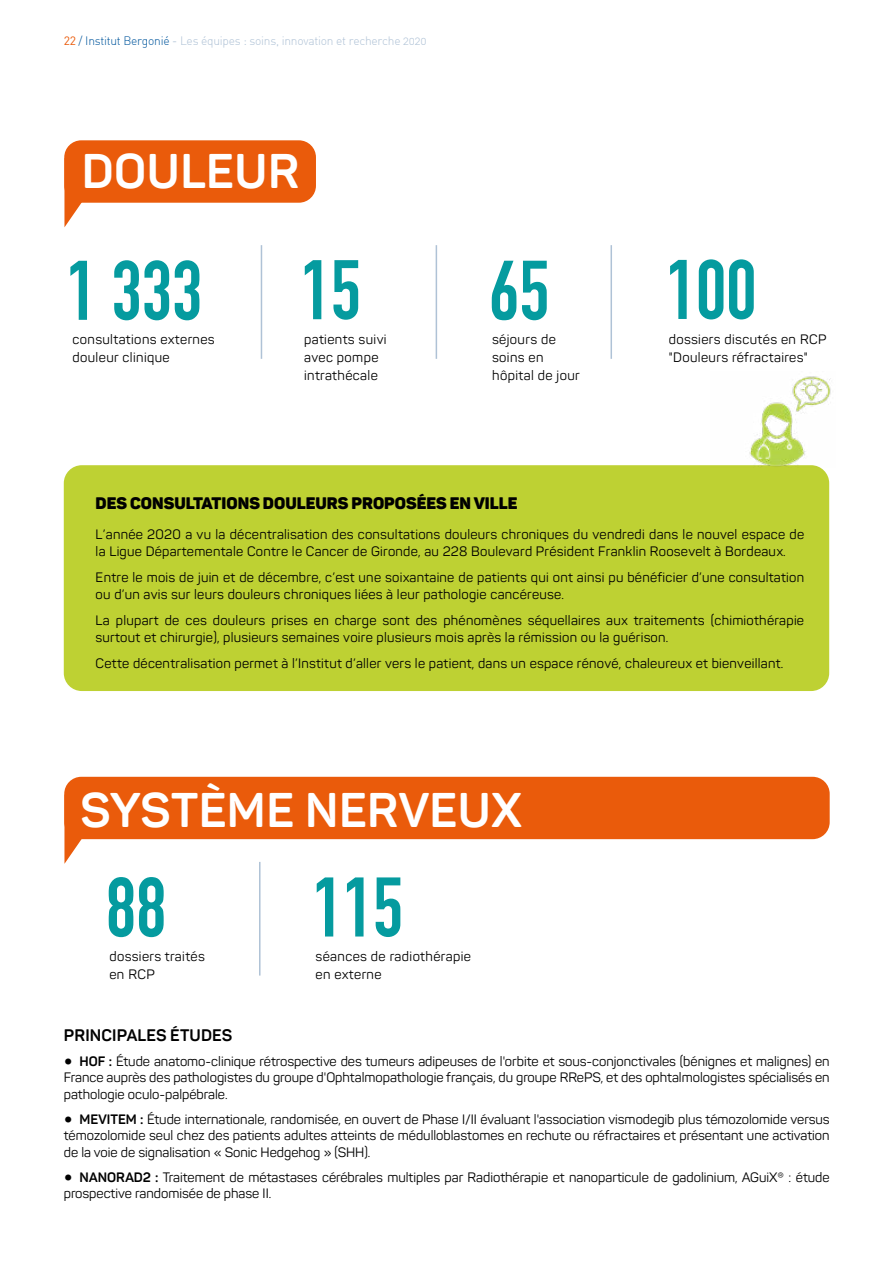
<style>
.page{position:relative;width:893px;height:1263px;background:#fff}
.page>*{position:absolute;margin:0;border:0;box-sizing:border-box;transform-origin:0 0}
.t1{font:82.95px "DIN Engschrift";color:#059b9f}
.t2{font:700 48px "Panton";letter-spacing:.01em;color:#fff}
.t3{font:16.5px "Panton Black Caps";color:#000}
.t4{font:700 16.5px "Panton";letter-spacing:.01em;color:#000}
.t5{font:13.5px/18px "Panton";letter-spacing:.02em;color:#000}
.t6{font:13.5px/16.5px "Panton";color:#000}
.t7{font:12px "DIN Light Alternate";letter-spacing:-.02em;color:#afc2d6}
.s1{font-family:"DIN Pro";color:#ea5b0b}
.s2{color:#00569d}
.s3{font-family:"Base Nine"}
.s4{font-weight:700}
</style>
<div class="page">
<div style="left:64px;top:465px;width:765px;height:226px;background:#bed133;border-radius:18px"></div>
<img style="left:710px;top:376px;width:121px;height:91px">
<hr style="left:261px;top:245px;width:1px;height:114px;background:#afc2d6">
<hr style="left:436px;top:245px;width:1px;height:114px;background:#afc2d6">
<hr style="left:259px;top:862px;width:2px;height:113px;background:#afc2d6">
<hr style="left:610px;top:245px;width:2px;height:114px;background:#afc2d6">
<div style="left:64px;top:140px;width:252px;height:63px;background:#ea5b0b;border-radius:17px"></div>
<svg style="left:64px;top:158px;width:32px;height:69px"></svg>
<div style="left:64px;top:777px;width:766px;height:62px;background:#ea5b0b;border-radius:17px"></div>
<svg style="left:64px;top:794px;width:32px;height:70px"></svg>
<p class="t7" style="left:64px;top:33px;width:364px"><span class="s1">22</span> <span class="s2">/ Institut Bergonié</span> - Les équipes : soins, innovation et recherche 2020</p>
<h2 class="t2" style="left:82px;top:141px;width:219px">DOULEUR</h2>
<h1 class="t1" style="left:66px;top:242px;width:138px">1 333</h1>
<p class="t5" style="left:73px;top:330px;width:144px">consultations externes douleur clinique</p>
<h1 class="t1" style="left:300px;top:241px;width:62px">15</h1>
<p class="t5" style="left:304px;top:330px;width:84px">patients suivi avec pompe intrathécale</p>
<h1 class="t1" style="left:489px;top:242px;width:62px">65</h1>
<p class="t5" style="left:492px;top:330px;width:89px">séjours de soins en hôpital de jour</p>
<h1 class="t1" style="left:666px;top:241px;width:92px">100</h1>
<p class="t5" style="left:669px;top:330px;width:159px">dossiers discutés en RCP "Douleurs réfractaires"</p>
<p class="t3" style="left:96px;top:492px;width:423px">DES CONSULTATIONS DOULEURS PROPOSéES EN VILLE</p>
<p class="t5" style="left:96px;top:525px;width:710px;line-height:17.2px">L’année 2020 a vu la décentralisation des consultations douleurs chroniques du vendredi dans le nouvel espace de la Ligue Départementale Contre le Cancer de Gironde, au 228 Boulevard Président Franklin Roosevelt à Bordeaux.</p>
<p class="t5" style="left:96px;top:568px;width:710px;line-height:17.2px">Entre le mois de juin et de décembre, c’est une soixantaine de patients qui ont ainsi pu bénéficier d’une consultation ou d’un avis sur leurs douleurs chroniques liées à leur pathologie cancéreuse.</p>
<p class="t5" style="left:96px;top:611px;width:710px;line-height:17.2px">La plupart de ces douleurs prises en charge sont des phénomènes séquellaires aux traitements (chimiothérapie surtout et chirurgie), plusieurs semaines voire plusieurs mois après la rémission ou la guérison.</p>
<p class="t5" style="left:96px;top:654px;width:689px">Cette décentralisation permet à l’Institut d’aller vers le patient, dans un espace rénové, chaleureux et bienveillant.</p>
<h2 class="t2" style="left:80px;top:780px;width:443px">SYSTÈME NERVEUX</h2>
<h1 class="t1" style="left:106px;top:859px;width:62px">88</h1>
<p class="t5" style="left:109px;top:947px;width:97px">dossiers traités en RCP</p>
<h1 class="t1" style="left:312px;top:859px;width:92px">115</h1>
<p class="t5" style="left:316px;top:947px;width:157px">séances de radiothérapie en externe</p>
<p class="t4" style="left:64px;top:1025px;width:170px">PRINCIPALES ÉTUDES</p>
<p class="t5" style="left:64px;top:1053px;width:767px;line-height:16.5px;text-align:justify"><span class="s3">•</span> <span class="s4">HOF :</span> Étude anatomo-clinique rétrospective des tumeurs adipeuses de l'orbite et sous-conjonctivales (bénignes et malignes) en France auprès des pathologistes du groupe d'Ophtalmopathologie français, du groupe RRePS, et des ophtalmologistes spécialisés en pathologie oculo-palpébrale.</p>
<p class="t5" style="left:64px;top:1111px;width:767px;line-height:16.5px;text-align:justify"><span class="s3">•</span> <span class="s4">MEVITEM :</span> Étude internationale, randomisée, en ouvert de Phase I/II évaluant l'association vismodegib plus témozolomide versus témozolomide seul chez des patients adultes atteints de médulloblastomes en rechute ou réfractaires et présentant une activation de la voie de signalisation « Sonic Hedgehog » (SHH).</p>
<p class="t6" style="left:64px;top:1169px;width:767px"><span class="s3">•</span> <span class="s4">NANORAD2 :</span> Traitement de métastases cérébrales multiples par Radiothérapie et nanoparticule de gadolinium, AGuiX® : étude prospective randomisée de phase II.</p>
</div>
